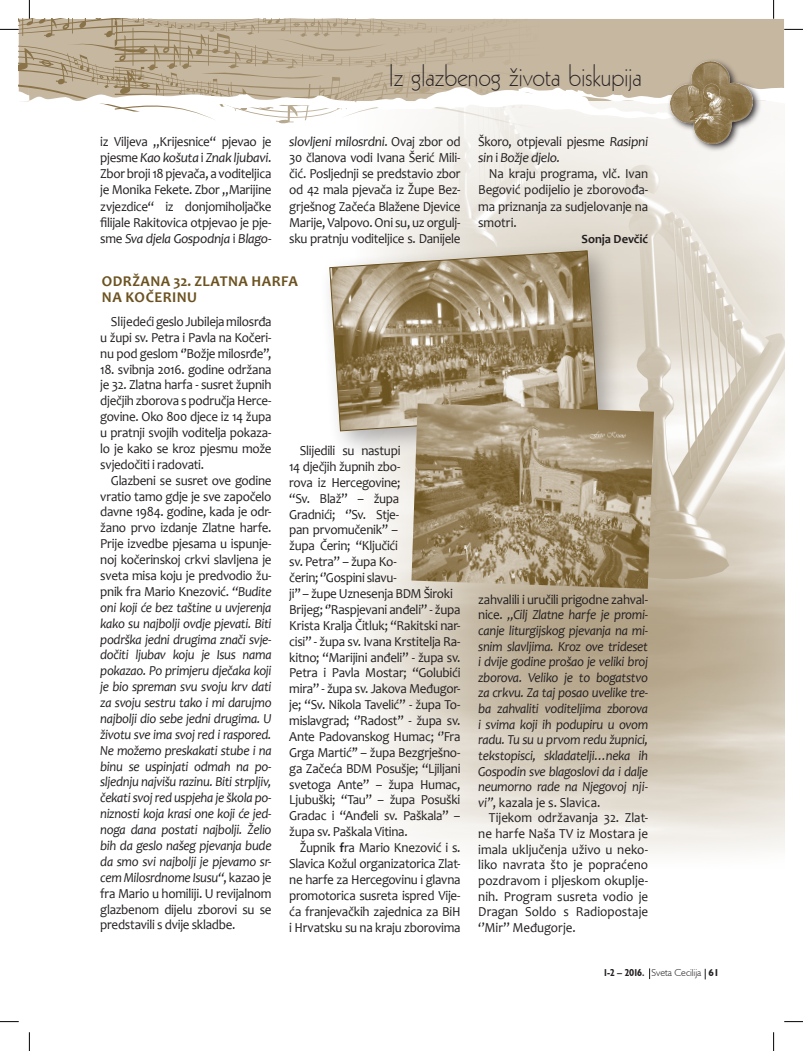
<style>
.page{position:relative;width:803px;height:1051px;background:#fff}
.page>*{position:absolute;margin:0;border:0;box-sizing:border-box;transform-origin:0 0}
.t1{font:30px "Geometric 231 BT Light C";letter-spacing:-.015em;color:#231f20;scale:.95 1}
.t2{font:700 15px/16.2px "Candara";letter-spacing:.03em;color:#6b5220}
.t3{font:13.75px/15.9px "Candara";letter-spacing:-.02em;color:#231f20;text-align:justify;scale:.95 1}
.t4{font:italic 13.75px/15.9px "Candara";letter-spacing:-.025em;color:#231f20;text-align:justify;scale:.95 1}
.t5{font:700 12.5px "Candara";color:#231f20}
.t6{font:300 10px "Humanist 521 BT";color:#231f20}
.s1{font-style:italic}
.s2{font-style:normal}
.s3{font-weight:700}
.s4{font-weight:700;font-stretch:condensed}
</style>
<div class="page">
<img style="left:372px;top:153px;width:412px;height:700px">
<svg style="left:272px;top:546px;width:503px;height:335px"></svg>
<div style="left:319px;top:240px;width:307px;height:219px;background:#231f20;opacity:.35"></div>
<svg style="left:329px;top:250px;width:269px;height:182px"></svg>
<img style="left:411px;top:403px;width:243px;height:186px">
<svg style="left:0;top:1021px;width:19px;height:1px"></svg>
<svg style="left:784px;top:1021px;width:19px;height:1px"></svg>
<svg style="left:29px;top:1032px;width:1px;height:19px"></svg>
<svg style="left:0;top:0;width:803px;height:153px"></svg>
<svg style="left:773px;top:1032px;width:1px;height:19px"></svg>
<h1 class="t1" style="left:388px;top:56px;width:269px">Iz glazbenog života biskupija</h1>
<h1 class="t1" style="left:405px;top:65px;width:269px">Iz glazbenog života biskupija</h1>
<p class="t3" style="left:100px;top:133px;width:182px;line-height:16.2px">iz Viljeva „Krijesnice“ pjevao je pjesme <span class="s1">Kao košuta</span> i <span class="s1">Znak ljubavi</span>.<br>Zbor broji 18 pjevača, a voditeljica je Monika Fekete. Zbor „Marijine zvjezdice“ iz donjomiholjačke filijale Rakitovica otpjevao je pje&shy;sme <span class="s1">Sva djela Gospodnja</span> i <span class="s1">Blago-</span></p>
<p class="t3" style="left:289px;top:133px;width:182px;line-height:16.2px"><span class="s1">slovljeni milosrdni</span>. Ovaj zbor od 30 članova vodi Ivana Šerić Mili&shy;čić. Posljednji se predstavio zbor od 42 mala pjevača iz Župe Bez&shy;grješnog Začeća Blažene Djevice Marije, Valpovo. Oni su, uz orgulj&shy;sku pratnju voditeljice s. Danijele</p>
<p class="t3" style="left:478px;top:133px;width:180px;line-height:16.2px">Škoro, otpjevali pjesme <span class="s1">Rasipni sin</span> i <span class="s1">Božje djelo.</span></p>
<p class="t3" style="left:478px;top:165px;width:180px;line-height:16.2px;text-indent:11px">Na kraju programa, vlč. Ivan Begović podijelio je zborovođa&shy;ma priznanja za sudjelovanje na smotri.</p>
<p class="t5" style="left:581px;top:231px;width:68px">Sonja Devčić</p>
<p class="t2" style="left:102px;top:272px;width:198px">ODRŽANA 32. ZLATNA HARFA<br>NA KOČERINU</p>
<p class="t3" style="left:100px;top:313px;width:182px;text-indent:11px">Slijedeći geslo Jubileja milosrđa u župi sv. Petra i Pavla na Kočeri&shy;nu pod geslom ‘’Božje milosrđe’’,</p>
<p class="t3" style="left:100px;top:361px;width:182px">18. svibnja 2016. godine održana je 32. Zlatna harfa - susret župnih dječjih zborova s područja Herce&shy;govine. Oko 800 djece iz 14 župa u pratnji svojih voditelja pokaza&shy;lo je kako se kroz pjesmu može svjedočiti i radovati.</p>
<p class="t4" style="left:100px;top:472px;width:182px;text-indent:11px"><span class="s2">Glazbeni se susret ove godine vratio tamo gdje je sve započelo davne 1984. godine, kada je odr&shy;žano prvo izdanje Zlatne harfe.<br>Prije izvedbe pjesama u ispunje&shy;noj kočerinskoj crkvi slavljena je sveta misa koju je predvodio žu&shy;pnik fra Mario Knezović.</span> “Budite oni koji će bez taštine u uvjerenja kako su najbolji ovdje pjevati. Biti podrška jedni drugima znači svje&shy;dočiti ljubav koju je Isus nama pokazao. Po primjeru dječaka koji je bio spreman svu svoju krv dati za svoju sestru tako i mi darujmo najbolji dio sebe jedni drugima. U životu sve ima svoj red i raspored.<br>Ne možemo preskakati stube i na binu se uspinjati odmah na po&shy;sljednju najvišu razinu. Biti strpljiv, čekati svoj red uspjeha je škola po&shy;niznosti koja krasi one koji će jed&shy;noga dana postati najbolji. Želio bih da geslo našeg pjevanja bude da smo svi najbolji je pjevamo sr&shy;cem Milosrdnome Isusu“<span class="s2">, kazao je fra Mario u homiliji. U revijalnom glazbenom dijelu zborovi su se predstavili s dvije skladbe.</span></p>
<p class="t3" style="left:289px;top:442px;width:182px;text-align:left;text-indent:11px">Slijedili su nastupi<br>14 dječjih župnih zbo-<br>rova iz Hercegovine;<br>“Sv. Blaž” – župa<br>Gradnići; ‘’Sv. Stje-<br>pan prvomučenik’’ –<br>župa Čerin; “Ključići<br>sv. Petra” – župa Ko-<br>čerin; ‘’Gospini slavu-<br>ji’’ – župe Uznesenja BDM Široki<br>Brijeg; ‘’Raspjevani anđeli” - župa<br>Krista Kralja Čitluk; “Rakitski nar&shy;cisi” - župa sv. Ivana Krstitelja Ra&shy;kitno; “Marijini anđeli” - župa sv.<br>Petra i Pavla Mostar; “Golubići mira” - župa sv. Jakova Međugor&shy;je; “Sv. Nikola Tavelić” - župa To&shy;mislavgrad; ‘’Radost’’ - župa sv.<br>Ante Padovanskog Humac; ‘’Fra<br>Grga Martić’’ – župa Bezgrješno&shy;ga Začeća BDM Posušje; “Ljiljani svetoga Ante” – župa Humac,<br>Ljubuški; “Tau” – župa Posuški<br>Gradac i “Anđeli sv. Paškala” – župa sv. Paškala Vitina.</p>
<p class="t3" style="left:289px;top:839px;width:182px;text-indent:11px">Župnik <span class="s3">f</span>ra Mario Knezović i s.<br>Slavica Kožul organizatorica Zlat&shy;ne harfe za Hercegovinu i glavna promotorica susreta ispred Vije&shy;ća franjevačkih zajednica za BiH i Hrvatsku su na kraju zborovima</p>
<p class="t4" style="left:478px;top:591px;width:180px"><span class="s2">zahvalili i uručili prigodne zahval&shy;nice.</span> „Cilj Zlatne harfe je promi&shy;canje liturgijskog pjevanja na mi&shy;snim slavljima. Kroz ove trideset i dvije godine prošao je veliki broj zborova. Veliko je to bogatstvo za crkvu. Za taj posao uvelike tre&shy;ba zahvaliti voditeljima zborova i svima koji ih podupiru u ovom radu. Tu su u prvom redu župnici, tekstopisci, skladatelji…neka ih Gospodin sve blagoslovi da i dalje neumorno rade na Njegovoj nji&shy;vi”<span class="s2">, kazala je s. Slavica.</span></p>
<p class="t3" style="left:478px;top:810px;width:180px;text-indent:11px">Tijekom održavanja 32. Zlat&shy;ne harfe Naša TV iz Mostara je imala uključenja uživo u neko&shy;liko navrata što je popraćeno pozdravom i pljeskom okuplje&shy;nih. Program susreta vodio je Dragan Soldo s Radiopostaje ‘’Mir’’ Međugorje.</p>
<p class="t6" style="left:604px;top:967px;width:117px"><span class="s4">1-2 – 2016.</span> Sveta Cecilija <span class="s3">61</span></p>
</div>
